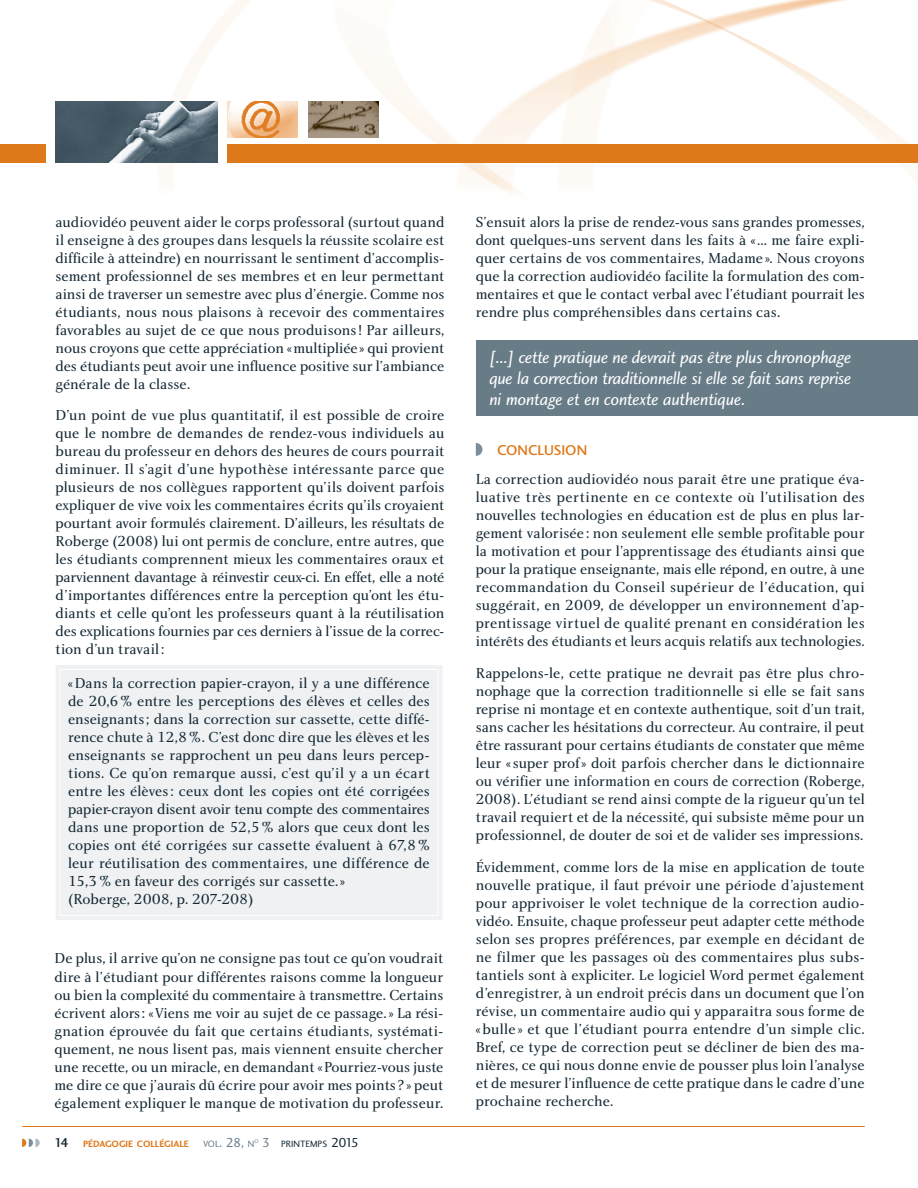
<style>
.page{position:relative;width:918px;height:1188px;background:#fff}
.page>*{position:absolute;margin:0;border:0;box-sizing:border-box;transform-origin:0 0}
.t1{font:18px/21px "Charlotte Sans Book Italic Plain";letter-spacing:-.015em;color:#fff;text-align:justify}
.t2{font:15px/18px "Charlotte Book Plain";color:#122632;text-align:justify}
.t3{font:14.7px "Charlotte Sans Medium Plain";letter-spacing:-.005em;color:#de791b}
.t4{font:9.45px "Charlotte Sans Bold Plain";color:#de791b}
.t5{font:9.45px "Charlotte Sans Book Plain";color:#122632}
.t6{font:9.45px "Charlotte Sans Book Plain";color:#687c88}
.t7{font:5.55px "Charlotte Sans Book Plain";color:#687c88}
.s1{font-family:"Charlotte Sans Medium Plain";font-size:13.5px;color:#122632}
.s2{font-size:13.5px}
.s3{font-size:13.5px;color:#687c88}
</style>
<div class="page">
<div style="left:56px;top:665px;width:386px;height:255px;background:#eff1f3"></div>
<div style="left:59px;top:669px;width:379px;height:247px;border:1px solid #fff"></div>
<div style="left:476px;top:340px;width:442px;height:75px;background:#687c88"></div>
<img style="left:0;top:0;width:918px;height:193px">
<img style="left:55px;top:101px;width:162px;height:61px">
<img style="left:308px;top:101px;width:70px;height:36px">
<img style="left:227px;top:101px;width:71px;height:36px">
<hr style="left:22px;top:1126px;width:842px;height:1px;background:#de791b">
<div style="left:227px;top:144px;width:691px;height:18px;background:#de791b"></div>
<div style="left:0;top:144px;width:46px;height:18px;background:#de791b"></div>
<svg style="left:22px;top:1138px;width:18px;height:9px"></svg>
<svg style="left:476px;top:443px;width:6px;height:13px"></svg>
<p class="t2" style="left:56px;top:212px;width:390px">audiovidéo peuvent aider le corps professoral (surtout quand il enseigne à des groupes dans lesquels la réussite scolaire est difficile à atteindre) en nourrissant le sentiment d’accomplis&shy;sement professionnel de ses membres et en leur permettant ainsi de traverser un semestre avec plus d’énergie. Comme nos étudiants, nous nous plaisons à recevoir des commentaires favorables au sujet de ce que nous produisons! Par ailleurs, nous croyons que cette appréciation «multipliée» qui provient des étudiants peut avoir une influence positive sur l’ambiance générale de la classe.</p>
<p class="t2" style="left:56px;top:406px;width:390px">D’un point de vue plus quantitatif, il est possible de croire que le nombre de demandes de rendez-vous individuels au bureau du professeur en dehors des heures de cours pourrait diminuer. Il s’agit d’une hypothèse intéressante parce que plusieurs de nos collègues rapportent qu’ils doivent parfois expliquer de vive voix les commentaires écrits qu’ils croyaient pourtant avoir formulés clairement. D’ailleurs, les résultats de Roberge (2008) lui ont permis de conclure, entre autres, que les étudiants comprennent mieux les commentaires oraux et parviennent davantage à réinvestir ceux-ci. En effet, elle a noté d’importantes différences entre la perception qu’ont les étu&shy;diants et celle qu’ont les professeurs quant à la réutilisation des explications fournies par ces derniers à l’issue de la correc&shy;tion d’un travail:</p>
<p class="t2" style="left:68px;top:673px;width:363px;text-align:left">«Dans la correction papier-crayon, il y a une différence de 20,6% entre les perceptions des élèves et celles des enseignants; dans la correction sur cassette, cette diffé&shy;rence chute à 12,8%. C’est donc dire que les élèves et les enseignants se rapprochent un peu dans leurs percep&shy;tions. Ce qu’on remarque aussi, c’est qu’il y a un écart entre les élèves: ceux dont les copies ont été corrigées papier-crayon disent avoir tenu compte des commentaires dans une proportion de 52,5% alors que ceux dont les copies ont été corrigées sur cassette évaluent à 67,8% leur réutilisation des commentaires, une différence de 15,3% en faveur des corrigés sur cassette.»<br>(Roberge, 2008, p. 207-208)</p>
<p class="t2" style="left:54px;top:949px;width:390px">De plus, il arrive qu’on ne consigne pas tout ce qu’on voudrait dire à l’étudiant pour différentes raisons comme la longueur ou bien la complexité du commentaire à transmettre. Certains écrivent alors: «Viens me voir au sujet de ce passage.» La rési&shy;gnation éprouvée du fait que certains étudiants, systémati&shy;quement, ne nous lisent pas, mais viennent ensuite chercher une recette, ou un miracle, en demandant «Pourriez-vous juste me dire ce que j’aurais dû écrire pour avoir mes points ? » peut également expliquer le manque de motivation du professeur.</p>
<p class="t4" style="left:54px;top:1138px;width:136px"><span class="s1">14</span> PÉDAGOGIE COLLÉGIALE</p>
<p class="t6" style="left:203px;top:1138px;width:53px">VOL<span class="s2">. 28,</span> N</p>
<p class="t7" style="left:254px;top:1137px;width:6px">O</p>
<p class="t5" style="left:262px;top:1138px;width:98px"><span class="s3">3</span> PRINTEMPS <span class="s2">2015</span></p>
<p class="t2" style="left:476px;top:212px;width:390px">S’ensuit alors la prise de rendez-vous sans grandes promesses, dont quelques-uns servent dans les faits à «... me faire expli&shy;quer certains de vos commentaires, Madame ». Nous croyons que la correction audiovidéo facilite la formulation des com&shy;mentaires et que le contact verbal avec l’étudiant pourrait les rendre plus compréhensibles dans certains cas.</p>
<p class="t1" style="left:489px;top:346px;width:363px">[...] cette pratique ne devrait pas être plus chronophage que la correction traditionnelle si elle se fait sans reprise ni montage et en contexte authentique.</p>
<p class="t3" style="left:497px;top:441px;width:92px">CONCLUSION</p>
<p class="t2" style="left:476px;top:470px;width:390px">La correction audiovidéo nous parait être une pratique éva&shy;luative très pertinente en ce contexte où l’utilisation des nouvelles technologies en éducation est de plus en plus lar&shy;gement valorisée : non seulement elle semble profitable pour la motivation et pour l’apprentissage des étudiants ainsi que pour la pratique enseignante, mais elle répond, en outre, à une recommandation du Conseil supérieur de l’éducation, qui suggérait, en 2009, de développer un environnement d’ap&shy;prentissage virtuel de qualité prenant en considération les intérêts des étudiants et leurs acquis relatifs aux technologies.</p>
<p class="t2" style="left:476px;top:663px;width:390px">Rappelons-le, cette pratique ne devrait pas être plus chro&shy;nophage que la correction traditionnelle si elle se fait sans reprise ni montage et en contexte authentique, soit d’un trait, sans cacher les hésitations du correcteur. Au contraire, il peut être rassurant pour certains étudiants de constater que même leur «super prof» doit parfois chercher dans le dictionnaire ou vérifier une information en cours de correction (Roberge, 2008). L’étudiant se rend ainsi compte de la rigueur qu’un tel travail requiert et de la nécessité, qui subsiste même pour un professionnel, de douter de soi et de valider ses impressions.</p>
<p class="t2" style="left:476px;top:857px;width:390px">Évidemment, comme lors de la mise en application de toute nouvelle pratique, il faut prévoir une période d’ajustement pour apprivoiser le volet technique de la correction audio&shy;vidéo. Ensuite, chaque professeur peut adapter cette méthode selon ses propres préférences, par exemple en décidant de ne filmer que les passages où des commentaires plus subs&shy;tantiels sont à expliciter. Le logiciel Word permet également d’enregistrer, à un endroit précis dans un document que l’on révise, un commentaire audio qui y apparaitra sous forme de «bulle » et que l’étudiant pourra entendre d’un simple clic.<br>Bref, ce type de correction peut se décliner de bien des ma&shy;nières, ce qui nous donne envie de pousser plus loin l’analyse et de mesurer l’influence de cette pratique dans le cadre d’une prochaine recherche.</p>
</div>
